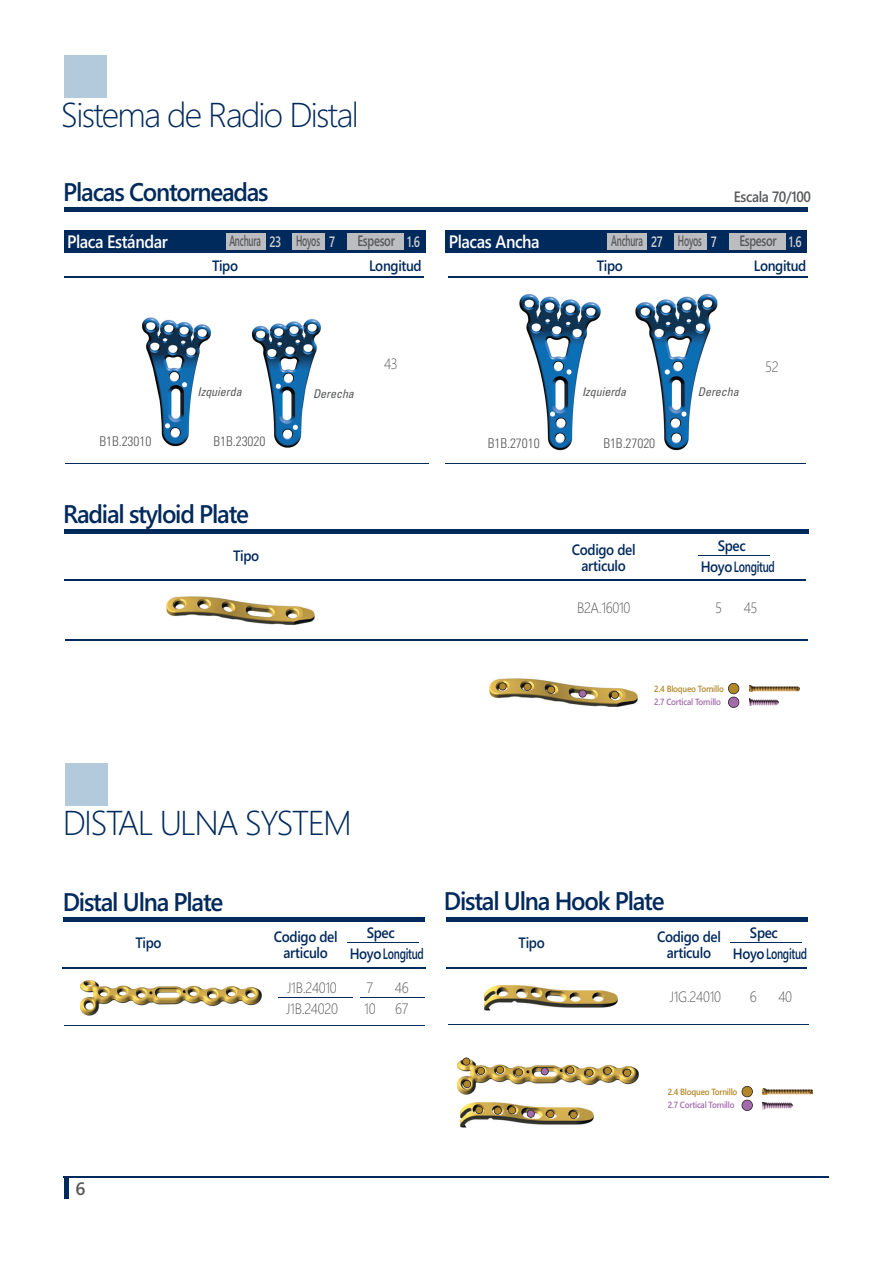
<style>
.page{position:relative;width:893px;height:1263px;background:#fff}
.page>*{position:absolute;margin:0;border:0;box-sizing:border-box;transform-origin:0 0}
.t1{font:300 34.5px "Segoe UI";letter-spacing:-.05em;color:#00295c}
.t2{font:600 25.5px "Segoe UI";letter-spacing:-.05em;color:#00295c;scale:.95 1}
.t3{font:600 18px "Segoe UI";letter-spacing:-.025em;color:#fff;scale:.9 1}
.t4{font:600 18px "Segoe UI";color:#57585a}
.t5{font:600 15px/16.5px "Segoe UI";letter-spacing:-.025em;color:#00295c;text-align:center;scale:.9 1}
.t6{font:300 15px/21px "Segoe UI";letter-spacing:-.025em;color:#57585a;scale:.9 1}
.t7{font:600 15px "Segoe UI";letter-spacing:-.025em;color:#57585a;scale:.58 1}
.t8{font:600 15px "Segoe UI";letter-spacing:-.025em;color:#57585a;scale:.75 1}
.t9{font:600 15px "Segoe UI";letter-spacing:-.025em;color:#57585a;scale:.9 1}
.t10{font:600 15px "Segoe UI";color:#d1d2d4;scale:.75 1}
.t11{font:13.5px "Univeconlig";letter-spacing:-.005em;color:#57585a}
.t12{font:12px "Univeconobl";letter-spacing:-.005em;color:#57585a}
.t13{font:600 9px/12.5px "Segoe UI";letter-spacing:-.025em;color:#a36aac;scale:.9 1}
.s1{color:#b28729}
</style>
<div class="page">
<hr style="left:64px;top:1177px;width:765px;height:1px;background:#00295c">
<div style="left:64px;top:1177px;width:5px;height:22px;background:#00295c"></div>
<hr style="left:64px;top:208px;width:743px;height:4px;background:#00295c">
<div style="left:64px;top:230px;width:361px;height:23px;background:#00295c"></div>
<div style="left:66px;top:763px;width:42px;height:43px;background:#b3cadd"></div>
<hr style="left:65px;top:463px;width:363px;height:1px;background:#00295c">
<hr style="left:446px;top:463px;width:360px;height:1px;background:#00295c">
<hr style="left:64px;top:276px;width:359px;height:1px;background:#00295c">
<hr style="left:448px;top:276px;width:360px;height:1px;background:#00295c">
<div style="left:292px;top:233px;width:33px;height:17px;background:#bcbdc0"></div>
<div style="left:226px;top:233px;width:39px;height:17px;background:#bcbdc0"></div>
<div style="left:348px;top:233px;width:56px;height:17px;background:#bcbdc0"></div>
<div style="left:446px;top:230px;width:361px;height:23px;background:#00295c"></div>
<div style="left:673px;top:233px;width:33px;height:17px;background:#bcbdc0"></div>
<div style="left:607px;top:233px;width:40px;height:17px;background:#bcbdc0"></div>
<div style="left:729px;top:233px;width:57px;height:17px;background:#bcbdc0"></div>
<img style="left:251px;top:319px;width:70px;height:129px">
<img style="left:142px;top:317px;width:69px;height:130px">
<img style="left:635px;top:293px;width:83px;height:158px">
<img style="left:519px;top:293px;width:82px;height:158px">
<hr style="left:63px;top:967px;width:363px;height:1px;background:#00295c">
<hr style="left:64px;top:1025px;width:360px;height:1px;background:#00295c">
<hr style="left:64px;top:580px;width:742px;height:1px;background:#00295c">
<hr style="left:65px;top:639px;width:743px;height:2px;background:#00295c">
<hr style="left:359px;top:997px;width:65px;height:1px;background:#00295c">
<hr style="left:278px;top:997px;width:75px;height:1px;background:#00295c">
<hr style="left:64px;top:529px;width:744px;height:4px;background:#00295c">
<hr style="left:64px;top:917px;width:361px;height:4px;background:#00295c">
<hr style="left:446px;top:967px;width:360px;height:1px;background:#00295c">
<hr style="left:448px;top:1024px;width:360px;height:1px;background:#00295c">
<hr style="left:447px;top:917px;width:361px;height:4px;background:#00295c">
<div style="left:64px;top:55px;width:42px;height:43px;background:#b3cadd"></div>
<img style="left:81px;top:981px;width:181px;height:35px">
<img style="left:457px;top:1059px;width:181px;height:35px">
<img style="left:166px;top:596px;width:149px;height:28px">
<img style="left:489px;top:678px;width:149px;height:28px">
<img style="left:484px;top:986px;width:133px;height:25px">
<img style="left:460px;top:1102px;width:133px;height:25px">
<svg style="left:728px;top:683px;width:11px;height:25px"></svg>
<svg style="left:499px;top:682px;width:8px;height:8px"></svg>
<svg style="left:523px;top:683px;width:8px;height:8px"></svg>
<svg style="left:547px;top:686px;width:8px;height:8px"></svg>
<svg style="left:611px;top:691px;width:8px;height:8px"></svg>
<svg style="left:579px;top:689px;width:8px;height:8px"></svg>
<svg style="left:623px;top:1069px;width:8px;height:8px"></svg>
<svg style="left:604px;top:1067px;width:8px;height:8px"></svg>
<svg style="left:585px;top:1069px;width:8px;height:8px"></svg>
<svg style="left:566px;top:1066px;width:8px;height:8px"></svg>
<svg style="left:515px;top:1068px;width:8px;height:8px"></svg>
<svg style="left:496px;top:1066px;width:8px;height:8px"></svg>
<svg style="left:477px;top:1067px;width:8px;height:8px"></svg>
<svg style="left:462px;top:1057px;width:8px;height:8px"></svg>
<svg style="left:463px;top:1080px;width:8px;height:8px"></svg>
<svg style="left:475px;top:1106px;width:8px;height:8px"></svg>
<svg style="left:494px;top:1107px;width:8px;height:8px"></svg>
<svg style="left:508px;top:1106px;width:8px;height:8px"></svg>
<svg style="left:546px;top:1110px;width:8px;height:8px"></svg>
<svg style="left:570px;top:1111px;width:8px;height:8px"></svg>
<svg style="left:541px;top:1067px;width:8px;height:8px"></svg>
<svg style="left:527px;top:1110px;width:8px;height:8px"></svg>
<img style="left:749px;top:686px;width:50px;height:6px">
<svg style="left:742px;top:1086px;width:11px;height:25px"></svg>
<img style="left:763px;top:1089px;width:50px;height:6px">
<img style="left:749px;top:699px;width:30px;height:7px">
<img style="left:763px;top:1102px;width:29px;height:7px">
<hr style="left:698px;top:555px;width:71px;height:1px;background:#00295c">
<hr style="left:731px;top:942px;width:71px;height:1px;background:#00295c">
<hr style="left:347px;top:942px;width:71px;height:1px;background:#00295c">
<p class="t1" style="left:61px;top:87px;width:299px">Sistema de Radio Distal</p>
<p class="t2" style="left:63px;top:171px;width:218px">Placas Contorneadas</p>
<p class="t9" style="left:734px;top:185px;width:87px">Escala 70/100</p>
<p class="t3" style="left:67px;top:227px;width:113px">Placa Estándar</p>
<p class="t10" style="left:269px;top:229px;width:18px">23</p>
<p class="t10" style="left:329px;top:229px;width:10px">7</p>
<p class="t10" style="left:407px;top:229px;width:19px">1.6</p>
<p class="t3" style="left:449px;top:227px;width:103px">Placas Ancha</p>
<p class="t10" style="left:651px;top:229px;width:17px">27</p>
<p class="t10" style="left:711px;top:229px;width:10px">7</p>
<p class="t10" style="left:789px;top:229px;width:19px">1.6</p>
<p class="t7" style="left:229px;top:228px;width:56px">Anchura</p>
<p class="t7" style="left:296px;top:228px;width:43px">Hoyos</p>
<p class="t8" style="left:357px;top:228px;width:51px">Espesor</p>
<p class="t7" style="left:611px;top:228px;width:56px">Anchura</p>
<p class="t7" style="left:678px;top:228px;width:43px">Hoyos</p>
<p class="t8" style="left:739px;top:228px;width:51px">Espesor</p>
<p class="t5" style="left:212px;top:257px;width:31px">Tipo</p>
<p class="t5" style="left:369px;top:257px;width:60px">Longitud</p>
<p class="t5" style="left:597px;top:257px;width:31px">Tipo</p>
<p class="t5" style="left:754px;top:257px;width:60px">Longitud</p>
<p class="t6" style="left:384px;top:353px;width:17px">43</p>
<p class="t6" style="left:765px;top:356px;width:17px">52</p>
<p class="t12" style="left:197px;top:384px;width:46px">Izquierda</p>
<p class="t11" style="left:99px;top:433px;width:53px">B1B.23010</p>
<p class="t11" style="left:214px;top:433px;width:53px">B1B.23020</p>
<p class="t2" style="left:63px;top:493px;width:197px">Radial styloid Plate</p>
<p class="t5" style="left:233px;top:548px;width:31px">Tipo</p>
<p class="t12" style="left:313px;top:386px;width:42px">Derecha</p>
<p class="t12" style="left:582px;top:384px;width:46px">Izquierda</p>
<p class="t12" style="left:698px;top:384px;width:42px">Derecha</p>
<p class="t11" style="left:488px;top:435px;width:53px">B1B.27010</p>
<p class="t11" style="left:603px;top:435px;width:53px">B1B.27020</p>
<p class="t5" style="left:572px;top:541px;width:72px">Codigo del articulo</p>
<p class="t5" style="left:718px;top:537px;width:33px">Spec</p>
<p class="t5" style="left:701px;top:558px;width:84px">HoyoLongitud</p>
<p class="t6" style="left:577px;top:596px;width:61px">B2A.16010</p>
<p class="t6" style="left:715px;top:596px;width:9px">5</p>
<p class="t6" style="left:744px;top:597px;width:17px">45</p>
<p class="t13" style="left:654px;top:682px;width:79px"><span class="s1">2.4 Bloqueo Tornillo<br></span>2.7 Cortical Tornillo</p>
<p class="t1" style="left:63px;top:795px;width:291px">DISTAL ULNA SYSTEM</p>
<p class="t2" style="left:63px;top:881px;width:171px">Distal Ulna Plate</p>
<p class="t2" style="left:444px;top:880px;width:234px">Distal Ulna Hook Plate</p>
<p class="t5" style="left:135px;top:934px;width:31px">Tipo</p>
<p class="t4" style="left:76px;top:1174px;width:12px">6</p>
<p class="t5" style="left:274px;top:928px;width:72px">Codigo del articulo</p>
<p class="t5" style="left:367px;top:924px;width:33px">Spec</p>
<p class="t5" style="left:350px;top:945px;width:84px">HoyoLongitud</p>
<p class="t6" style="left:286px;top:976px;width:59px">J1B.24010<br>J1B.24020</p>
<p class="t6" style="left:364px;top:976px;width:14px">7<br>10</p>
<p class="t6" style="left:395px;top:976px;width:17px">46<br>67</p>
<p class="t5" style="left:519px;top:934px;width:31px">Tipo</p>
<p class="t5" style="left:657px;top:928px;width:72px">Codigo del articulo</p>
<p class="t5" style="left:750px;top:924px;width:33px">Spec</p>
<p class="t5" style="left:733px;top:945px;width:84px">HoyoLongitud</p>
<p class="t6" style="left:670px;top:985px;width:59px">J1G.24010</p>
<p class="t6" style="left:750px;top:985px;width:9px">6</p>
<p class="t6" style="left:778px;top:985px;width:17px">40</p>
<p class="t13" style="left:668px;top:1085px;width:79px"><span class="s1">2.4 Bloqueo Tornillo<br></span>2.7 Cortical Tornillo</p>
</div>
